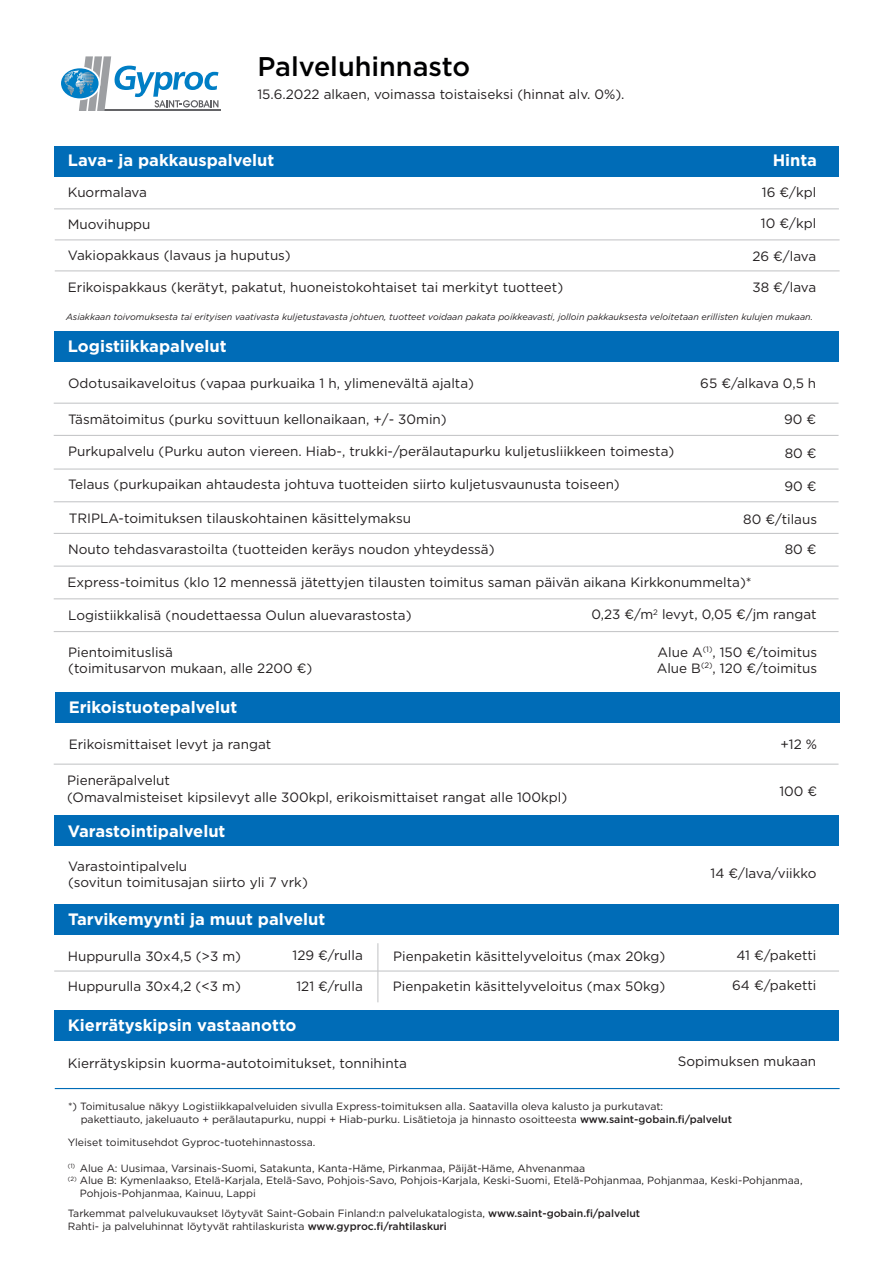
<style>
.page{position:relative;width:893px;height:1263px;background:#fff}
.page>*{position:absolute;margin:0;border:0;box-sizing:border-box;transform-origin:0 0}
.t1{font:500 27px "Gotham";color:#000001}
.t2{font:700 16.5px "Gotham";color:#fff}
.t3{font:13.5px/16.2px "Gotham";color:#231f20}
.t4{font:10.5px/12.6px "Gotham";color:#231f20}
.t5{font:italic 9px "Gotham";color:#231f20}
.s1{font-weight:500}
</style>
<div class="page">
<div style="left:54px;top:904px;width:785px;height:31px;background:#006cb7"></div>
<div style="left:54px;top:1010px;width:785px;height:31px;background:#006cb7"></div>
<div style="left:54px;top:815px;width:785px;height:31px;background:#006cb7"></div>
<div style="left:54px;top:331px;width:785px;height:30px;background:#006cb7"></div>
<div style="left:54px;top:146px;width:785px;height:30px;background:#006cb7"></div>
<div style="left:55px;top:692px;width:785px;height:31px;background:#006cb7"></div>
<hr style="left:104px;top:110px;width:117px;height:1px;background:#636366">
<svg style="left:61px;top:68px;width:38px;height:30px"></svg>
<svg style="left:64px;top:56px;width:155px;height:55px"></svg>
<hr style="left:54px;top:208px;width:785px;height:1px;background:#c7c8ca">
<hr style="left:54px;top:631px;width:784px;height:1px;background:#c7c8ca">
<hr style="left:54px;top:970px;width:785px;height:1px;background:#c7c8ca">
<hr style="left:54px;top:468px;width:784px;height:2px;background:#c7c8ca">
<hr style="left:54px;top:501px;width:784px;height:1px;background:#c7c8ca">
<hr style="left:54px;top:565px;width:784px;height:2px;background:#c7c8ca">
<hr style="left:377px;top:943px;width:1px;height:59px;background:#c7c8ca">
<hr style="left:54px;top:403px;width:784px;height:1px;background:#c7c8ca">
<hr style="left:54px;top:435px;width:784px;height:1px;background:#c7c8ca">
<hr style="left:55px;top:239px;width:785px;height:1px;background:#c7c8ca">
<hr style="left:55px;top:270px;width:785px;height:1px;background:#c7c8ca">
<hr style="left:55px;top:1088px;width:785px;height:1px;background:#006cb7">
<hr style="left:54px;top:763px;width:784px;height:2px;background:#c7c8ca">
<hr style="left:54px;top:598px;width:784px;height:1px;background:#c7c8ca">
<hr style="left:54px;top:533px;width:784px;height:1px;background:#c7c8ca">
<h1 class="t1" style="left:257px;top:48px;width:214px">Palveluhinnasto</h1>
<p class="t3" style="left:257px;top:86px;width:369px">15.6.2022 alkaen, voimassa toistaiseksi (hinnat alv. 0%).</p>
<p class="t2" style="left:68px;top:149px;width:208px">Lava- ja pakkauspalvelut</p>
<p class="t2" style="left:773px;top:149px;width:46px">Hinta</p>
<p class="t3" style="left:68px;top:184px;width:81px">Kuormalava</p>
<p class="t3" style="left:762px;top:184px;width:56px">16 €/kpl</p>
<p class="t3" style="left:68px;top:215px;width:84px">Muovihuppu</p>
<p class="t3" style="left:761px;top:215px;width:57px">10 €/kpl</p>
<p class="t3" style="left:68px;top:247px;width:224px">Vakiopakkaus (lavaus ja huputus)</p>
<p class="t3" style="left:68px;top:278px;width:497px">Erikoispakkaus (kerätyt, pakatut, huoneistokohtaiset tai merkityt tuotteet)</p>
<p class="t3" style="left:752px;top:247px;width:65px">26 €/lava</p>
<p class="t3" style="left:752px;top:278px;width:65px">38 €/lava</p>
<p class="t5" style="left:66px;top:311px;width:748px">Asiakkaan toivomuksesta tai erityisen vaativasta kuljetustavasta johtuen, tuotteet voidaan pakata poikkeavasti, jolloin pakkauksesta veloitetaan erillisten kulujen mukaan.</p>
<p class="t2" style="left:68px;top:335px;width:160px">Logistiikkapalvelut</p>
<p class="t3" style="left:68px;top:375px;width:407px">Odotusaikaveloitus (vapaa purkuaika 1 h, ylimenevältä ajalta)</p>
<p class="t3" style="left:68px;top:410px;width:380px">Täsmätoimitus (purku sovittuun kellonaikaan, +/- 30min)</p>
<p class="t3" style="left:700px;top:375px;width:117px">65 €/alkava 0,5 h</p>
<p class="t3" style="left:784px;top:411px;width:34px">90 €</p>
<p class="t3" style="left:68px;top:443px;width:608px">Purkupalvelu (Purku auton viereen. Hiab-, trukki-/perälautapurku kuljetusliikkeen toimesta)</p>
<p class="t3" style="left:785px;top:445px;width:33px">80 €</p>
<p class="t3" style="left:68px;top:476px;width:553px">Telaus (purkupaikan ahtaudesta johtuva tuotteiden siirto kuljetusvaunusta toiseen)</p>
<p class="t3" style="left:784px;top:478px;width:34px">90 €</p>
<p class="t3" style="left:69px;top:509px;width:344px">TRIPLA-toimituksen tilauskohtainen käsittelymaksu</p>
<p class="t3" style="left:743px;top:511px;width:75px">80 €/tilaus</p>
<p class="t3" style="left:68px;top:541px;width:428px">Nouto tehdasvarastoilta (tuotteiden keräys noudon yhteydessä)</p>
<p class="t3" style="left:785px;top:541px;width:33px">80 €</p>
<p class="t3" style="left:67px;top:573px;width:686px">Express-toimitus (klo 12 mennessä jätettyjen tilausten toimitus saman päivän aikana Kirkkonummelta)*</p>
<p class="t3" style="left:68px;top:606px;width:345px">Logistiikkalisä (noudettaessa Oulun aluevarastosta)</p>
<p class="t3" style="left:591px;top:606px;width:227px">0,23 €/m<sup>2</sup> levyt, 0,05 €/jm rangat</p>
<p class="t3" style="left:68px;top:643px;width:246px">Pientoimituslisä<br>(toimitusarvon mukaan, alle 2200 €)</p>
<p class="t3" style="left:657px;top:643px;width:162px">Alue A<sup>(1)</sup>, 150 €/toimitus<br>Alue B<sup>(2)</sup>, 120 €/toimitus</p>
<p class="t2" style="left:69px;top:696px;width:170px">Erikoistuotepalvelut</p>
<p class="t3" style="left:69px;top:736px;width:204px">Erikoismittaiset levyt ja rangat</p>
<p class="t3" style="left:780px;top:736px;width:38px">+12 %</p>
<p class="t3" style="left:67px;top:772px;width:502px">Pieneräpalvelut<br>(Omavalmisteiset kipsilevyt alle 300kpl, erikoismittaiset rangat alle 100kpl)</p>
<p class="t3" style="left:779px;top:783px;width:39px">100 €</p>
<p class="t2" style="left:68px;top:820px;width:159px">Varastointipalvelut</p>
<p class="t3" style="left:68px;top:858px;width:241px">Varastointipalvelu<br>(sovitun toimitusajan siirto yli 7 vrk)</p>
<p class="t3" style="left:710px;top:865px;width:107px">14 €/lava/viikko</p>
<p class="t2" style="left:68px;top:908px;width:259px">Tarvikemyynti ja muut palvelut</p>
<p class="t3" style="left:68px;top:948px;width:175px">Huppurulla 30x4,5 (&gt;3 m)</p>
<p class="t3" style="left:293px;top:947px;width:72px">129 €/rulla</p>
<p class="t3" style="left:393px;top:947px;width:274px">Pienpaketin käsittelyveloitus (max 20kg)</p>
<p class="t3" style="left:736px;top:947px;width:82px">41 €/paketti</p>
<p class="t3" style="left:68px;top:978px;width:175px">Huppurulla 30x4,2 (&lt;3 m)</p>
<p class="t3" style="left:296px;top:978px;width:68px">121 €/rulla</p>
<p class="t2" style="left:68px;top:1014px;width:230px">Kierrätyskipsin vastaanotto</p>
<p class="t3" style="left:393px;top:978px;width:274px">Pienpaketin käsittelyveloitus (max 50kg)</p>
<p class="t3" style="left:732px;top:977px;width:86px">64 €/paketti</p>
<p class="t3" style="left:68px;top:1055px;width:341px">Kierrätyskipsin kuorma-autotoimitukset, tonnihinta</p>
<p class="t3" style="left:678px;top:1053px;width:140px">Sopimuksen mukaan</p>
<p class="t4" style="left:81px;top:1100px;width:653px;text-indent:-13px">*) Toimitusalue näkyy Logistiikkapalveluiden sivulla Express-toimituksen alla. Saatavilla oleva kalusto ja purkutavat:<br>pakettiauto, jakeluauto + perälautapurku, nuppi + Hiab-purku. Lisätietoja ja hinnasto osoitteesta <span class="s1">www.saint-gobain.fi/palvelut</span></p>
<p class="t4" style="left:68px;top:1136px;width:249px">Yleiset toimitusehdot Gyproc-tuotehinnastossa.</p>
<p class="t4" style="left:68px;top:1161px;width:519px"><sup>(1)</sup> Alue A: Uusimaa, Varsinais-Suomi, Satakunta, Kanta-Häme, Pirkanmaa, Päijät-Häme, Ahvenanmaa</p>
<p class="t4" style="left:68px;top:1174px;width:736px"><sup>(2)</sup> Alue B: Kymenlaakso, Etelä-Karjala, Etelä-Savo, Pohjois-Savo, Pohjois-Karjala, Keski-Suomi, Etelä-Pohjanmaa, Pohjanmaa, Keski-Pohjanmaa,</p>
<p class="t4" style="left:80px;top:1186px;width:178px">Pohjois-Pohjanmaa, Kainuu, Lappi</p>
<p class="t4" style="left:68px;top:1207px;width:574px">Tarkemmat palvelukuvaukset löytyvät Saint-Gobain Finland:n palvelukatalogista, <span class="s1">www.saint-gobain.fi/palvelut<br></span>Rahti- ja palveluhinnat löytyvät rahtilaskurista <span class="s1">www.gyproc.fi/rahtilaskuri</span></p>
</div>
